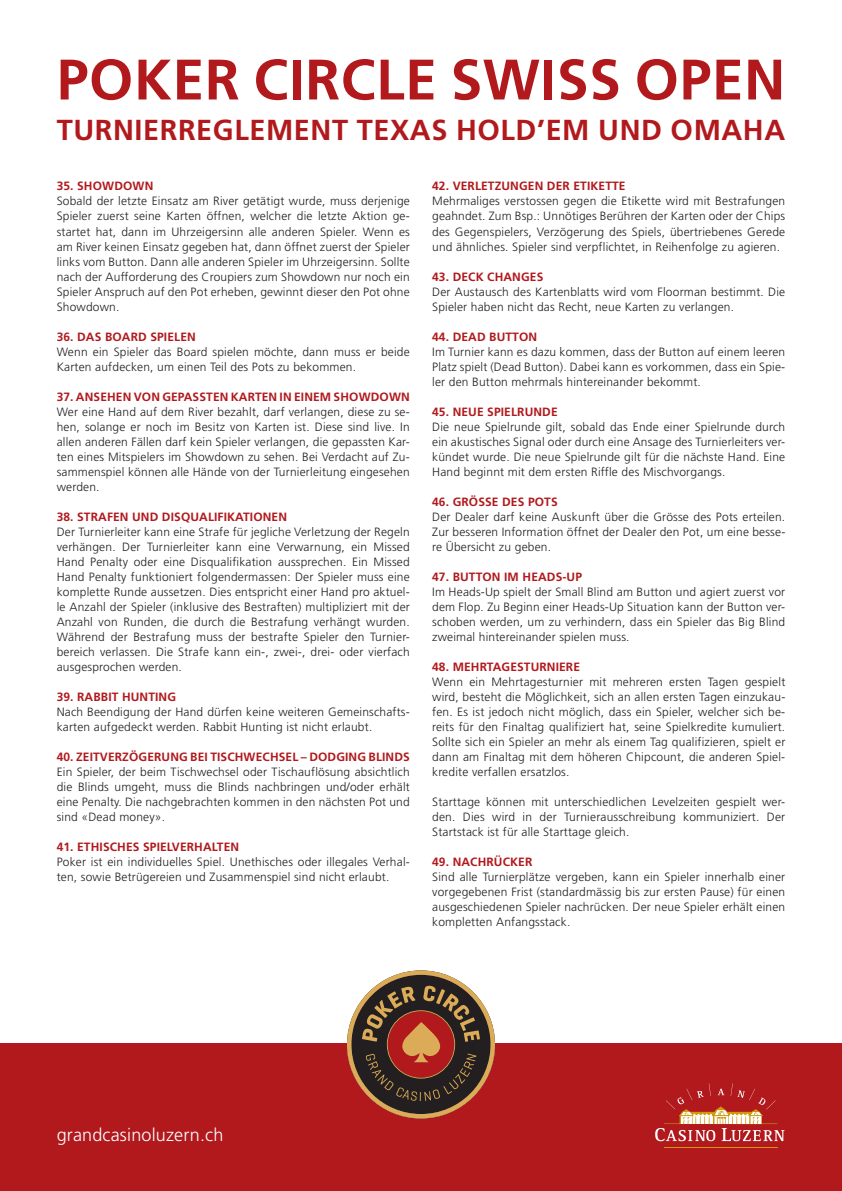
<style>
.page{position:relative;width:842px;height:1191px;background:#fff}
.page>*{position:absolute;margin:0;border:0;box-sizing:border-box;transform-origin:0 0}
.t1{font:700 57px "Frutiger LT";letter-spacing:.01em;color:#b1191d}
.t2{font:700 28.9px "Frutiger LT";letter-spacing:.02em;color:#b1191d}
.t3{font:300 18px "Frutiger LT";letter-spacing:.01em;color:#fff}
.t4{font:300 12px/15px "Frutiger LT";letter-spacing:.015em;color:#231f20;text-align:justify}
.t5{font:700 12px "Frutiger LT";letter-spacing:.01em;color:#b1191d}
</style>
<div class="page">
<div style="left:0;top:1043px;width:842px;height:148px;background:#b1191d"></div>
<svg style="left:347px;top:970px;width:148px;height:148px"></svg>
<hr style="left:664px;top:1146px;width:113px;height:1px;background:#d0990c">
<svg style="left:655px;top:1083px;width:130px;height:58px"></svg>
<h1 class="t1" style="left:57px;top:46px;width:730px">POKER CIRCLE SWISS OPEN</h1>
<h2 class="t2" style="left:57px;top:113px;width:730px">TURNIERREGLEMENT TEXAS HOLD’EM UND OMAHA</h2>
<p class="t5" style="left:57px;top:179px;width:98px">35. SHOWDOWN</p>
<p class="t4" style="left:57px;top:194px;width:355px">Sobald der letzte Einsatz am River getätigt wurde, muss derjenige Spieler zuerst seine Karten öffnen, welcher die letzte Aktion ge&shy;startet hat, dann im Uhrzeigersinn alle anderen Spieler. Wenn es am River keinen Einsatz gegeben hat, dann öffnet zuerst der Spieler links vom Button. Dann alle anderen Spieler im Uhrzeigersinn. Sollte nach der Aufforderung des Croupiers zum Showdown nur noch ein Spieler Anspruch auf den Pot erheben, gewinnt dieser den Pot ohne Showdown.</p>
<p class="t5" style="left:57px;top:329px;width:141px">36. DAS BOARD SPIELEN</p>
<p class="t4" style="left:57px;top:344px;width:355px">Wenn ein Spieler das Board spielen möchte, dann muss er beide<br>Karten aufdecken, um einen Teil des Pots zu bekommen.</p>
<p class="t5" style="left:57px;top:389px;width:355px">37. ANSEHEN VON GEPASSTEN KARTEN IN EINEM SHOWDOWN</p>
<p class="t4" style="left:57px;top:404px;width:355px">Wer eine Hand auf dem River bezahlt, darf verlangen, diese zu se&shy;hen, solange er noch im Besitz von Karten ist. Diese sind live. In allen anderen Fällen darf kein Spieler verlangen, die gepassten Kar&shy;ten eines Mitspielers im Showdown zu sehen. Bei Verdacht auf Zu&shy;sammenspiel können alle Hände von der Turnierleitung eingesehen werden.</p>
<p class="t5" style="left:57px;top:509px;width:232px">38. STRAFEN UND DISQUALIFIKATIONEN</p>
<p class="t4" style="left:57px;top:524px;width:355px">Der Turnierleiter kann eine Strafe für jegliche Verletzung der Regeln verhängen. Der Turnierleiter kann eine Verwarnung, ein Missed Hand Penalty oder eine Disqualifikation aussprechen. Ein Missed Hand Penalty funktioniert folgendermassen: Der Spieler muss eine komplette Runde aussetzen. Dies entspricht einer Hand pro aktuel&shy;le Anzahl der Spieler (inklusive des Bestraften) multipliziert mit der Anzahl von Runden, die durch die Bestrafung verhängt wurden.<br>Während der Bestrafung muss der bestrafte Spieler den Turnier&shy;bereich verlassen. Die Strafe kann ein-, zwei-, drei- oder vierfach ausgesprochen werden.</p>
<p class="t5" style="left:57px;top:689px;width:121px">39. RABBIT HUNTING</p>
<p class="t4" style="left:57px;top:704px;width:355px">Nach Beendigung der Hand dürfen keine weiteren Gemeinschafts&shy;karten aufgedeckt werden. Rabbit Hunting ist nicht erlaubt.</p>
<p class="t5" style="left:57px;top:749px;width:355px">40. ZEITVERZÖGERUNG BEI TISCHWECHSEL – DODGING BLINDS</p>
<p class="t4" style="left:57px;top:764px;width:355px">Ein Spieler, der beim Tischwechsel oder Tischauflösung absichtlich die Blinds umgeht, muss die Blinds nachbringen und/oder erhält eine Penalty. Die nachgebrachten kommen in den nächsten Pot und sind «Dead money».</p>
<p class="t5" style="left:57px;top:839px;width:184px">41. ETHISCHES SPIELVERHALTEN</p>
<p class="t4" style="left:57px;top:854px;width:355px">Poker ist ein individuelles Spiel. Unethisches oder illegales Verhal&shy;ten, sowie Betrügereien und Zusammenspiel sind nicht erlaubt.</p>
<p class="t5" style="left:432px;top:179px;width:195px">42. VERLETZUNGEN DER ETIKETTE</p>
<p class="t4" style="left:432px;top:194px;width:355px">Mehrmaliges verstossen gegen die Etikette wird mit Bestrafungen geahndet. Zum Bsp.: Unnötiges Berühren der Karten oder der Chips des Gegenspielers, Verzögerung des Spiels, übertriebenes Gerede und ähnliches. Spieler sind verpflichtet, in Reihenfolge zu agieren.</p>
<p class="t5" style="left:432px;top:269px;width:113px">43. DECK CHANGES</p>
<p class="t4" style="left:432px;top:284px;width:355px">Der Austausch des Kartenblatts wird vom Floorman bestimmt. Die<br>Spieler haben nicht das Recht, neue Karten zu verlangen.</p>
<p class="t5" style="left:432px;top:329px;width:107px">44. DEAD BUTTON</p>
<p class="t4" style="left:432px;top:344px;width:355px">Im Turnier kann es dazu kommen, dass der Button auf einem leeren Platz spielt (Dead Button). Dabei kann es vorkommen, dass ein Spie&shy;ler den Button mehrmals hintereinander bekommt.</p>
<p class="t5" style="left:432px;top:404px;width:127px">45. NEUE SPIELRUNDE</p>
<p class="t4" style="left:432px;top:419px;width:355px">Die neue Spielrunde gilt, sobald das Ende einer Spielrunde durch ein akustisches Signal oder durch eine Ansage des Turnierleiters ver&shy;kündet wurde. Die neue Spielrunde gilt für die nächste Hand. Eine Hand beginnt mit dem ersten Riffle des Mischvorgangs.</p>
<p class="t5" style="left:432px;top:494px;width:127px">46. GRÖSSE DES POTS</p>
<p class="t4" style="left:432px;top:509px;width:355px">Der Dealer darf keine Auskunft über die Grösse des Pots erteilen.<br>Zur besseren Information öffnet der Dealer den Pot, um eine besse&shy;re Übersicht zu geben.</p>
<p class="t5" style="left:432px;top:569px;width:151px">47. BUTTON IM HEADS-UP</p>
<p class="t4" style="left:432px;top:584px;width:355px">Im Heads-Up spielt der Small Blind am Button und agiert zuerst vor dem Flop. Zu Beginn einer Heads-Up Situation kann der Button ver&shy;schoben werden, um zu verhindern, dass ein Spieler das Big Blind zweimal hintereinander spielen muss.</p>
<p class="t5" style="left:432px;top:659px;width:149px">48. MEHRTAGESTURNIERE</p>
<p class="t4" style="left:432px;top:674px;width:355px">Wenn ein Mehrtagesturnier mit mehreren ersten Tagen gespielt wird, besteht die Möglichkeit, sich an allen ersten Tagen einzukau&shy;fen. Es ist jedoch nicht möglich, dass ein Spieler, welcher sich be&shy;reits für den Finaltag qualifiziert hat, seine Spielkredite kumuliert.<br>Sollte sich ein Spieler an mehr als einem Tag qualifizieren, spielt er dann am Finaltag mit dem höheren Chipcount, die anderen Spiel&shy;kredite verfallen ersatzlos.</p>
<p class="t4" style="left:432px;top:794px;width:355px">Starttage können mit unterschiedlichen Levelzeiten gespielt wer&shy;den. Dies wird in der Turnierausschreibung kommuniziert. Der Startstack ist für alle Starttage gleich.</p>
<p class="t5" style="left:432px;top:854px;width:102px">49. NACHRÜCKER</p>
<p class="t4" style="left:432px;top:869px;width:355px">Sind alle Turnierplätze vergeben, kann ein Spieler innerhalb einer vorgegebenen Frist (standardmässig bis zur ersten Pause) für einen ausgeschiedenen Spieler nachrücken. Der neue Spieler erhält einen kompletten Anfangsstack.</p>
<h3 class="t3" style="left:57px;top:1125px;width:168px">grandcasinoluzern.ch</h3>
</div>
